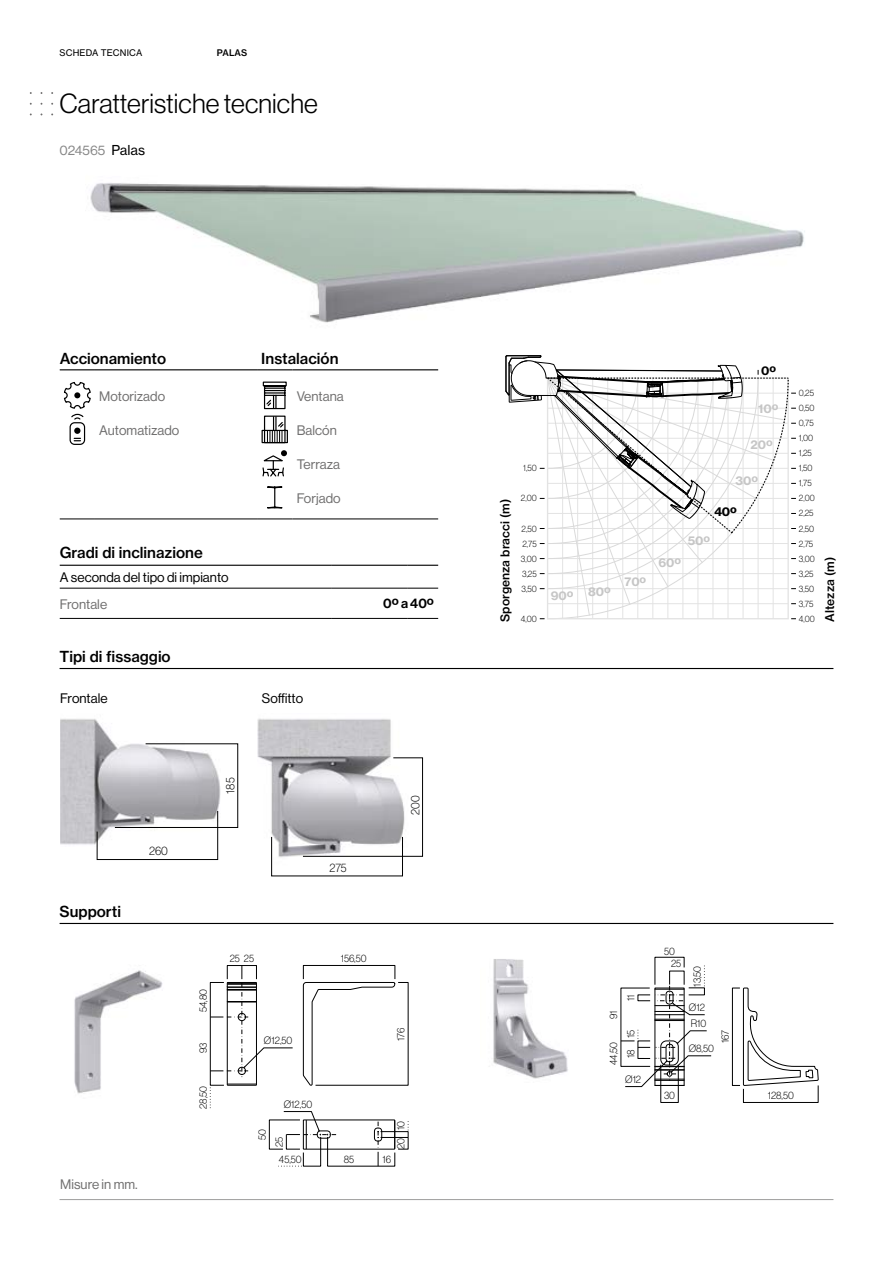
<style>
.page{position:relative;width:893px;height:1263px;background:#fff}
.page>*{position:absolute;margin:0;border:0;box-sizing:border-box;transform-origin:0 0}
.t1{font:27px "N Haas Grotesk DS Pro 45 Lt";letter-spacing:.005em;color:#000}
.t2{font:15px "N Haas Grotesk TX Pro 65 Md";color:#000}
.t3{font:13.5px "N Haas Grotesk DS Pro 55 Rg";letter-spacing:.005em;color:#706f6f}
.t4{font:13.5px "N Haas Grotesk DS Pro 55 Rg";letter-spacing:.005em;color:#000}
.t5{font:13.5px "N Haas Grotesk DS Pro 55 Rg";color:#878787}
.t6{font:13.5px "N Haas Grotesk DS Pro 65 Md";color:#000}
.t7{font:12px "N Haas Grotesk TX Pro 65 Md";color:#000}
.t8{font:12px "N Haas Grotesk TX Pro 75 Bd";color:#c6c6c6}
.t9{font:12px "N Haas Grotesk DS Pro 35 X Lt";color:#000}
.t10{font:12px "N Haas Grotesk TX Pro 75 Bd";color:#000}
.t11{font:10.5px "N Haas Grotesk DS Pro 35 X Lt";color:#000}
.t12{font:9px/15px "N Haas Grotesk DS Pro 35 X Lt";color:#000}
.t13{font:9px "N Haas Grotesk TX Pro 55 Rg";letter-spacing:.015em;color:#000}
.t14{font:9px "N Haas Grotesk TX Pro 65 Md";letter-spacing:.01em;color:#000}
.s1{font-family:"N Haas Grotesk TX Pro 55 Rg";color:#000}
</style>
<div class="page">
<hr style="left:60px;top:1199px;width:773px;height:1px;background:#9d9d9c">
<img style="left:60px;top:719px;width:54px;height:127px">
<svg style="left:97px;top:743px;width:141px;height:117px"></svg>
<img style="left:90px;top:183px;width:715px;height:140px">
<hr style="left:60px;top:588px;width:272px;height:1px;background:#000">
<hr style="left:60px;top:618px;width:272px;height:1px;background:#000">
<hr style="left:332px;top:588px;width:75px;height:1px;background:#000">
<hr style="left:407px;top:588px;width:31px;height:1px;background:#000">
<hr style="left:332px;top:618px;width:75px;height:1px;background:#000">
<hr style="left:407px;top:618px;width:31px;height:1px;background:#000">
<hr style="left:60px;top:565px;width:272px;height:1px;background:#000">
<hr style="left:332px;top:565px;width:75px;height:1px;background:#000">
<hr style="left:407px;top:565px;width:31px;height:1px;background:#000">
<hr style="left:60px;top:519px;width:35px;height:1px;background:#000">
<hr style="left:95px;top:519px;width:162px;height:1px;background:#000">
<hr style="left:257px;top:519px;width:35px;height:1px;background:#000">
<hr style="left:292px;top:519px;width:146px;height:1px;background:#000">
<hr style="left:60px;top:369px;width:35px;height:1px;background:#000">
<hr style="left:95px;top:369px;width:162px;height:1px;background:#000">
<hr style="left:257px;top:369px;width:35px;height:1px;background:#000">
<hr style="left:292px;top:369px;width:146px;height:1px;background:#000">
<svg style="left:63px;top:382px;width:28px;height:63px"></svg>
<svg style="left:261px;top:381px;width:27px;height:63px"></svg>
<svg style="left:262px;top:450px;width:25px;height:27px"></svg>
<svg style="left:267px;top:486px;width:16px;height:23px"></svg>
<hr style="left:60px;top:668px;width:773px;height:1px;background:#000">
<img style="left:258px;top:718px;width:133px;height:140px">
<svg style="left:303px;top:757px;width:120px;height:100px"></svg>
<hr style="left:60px;top:923px;width:773px;height:1px;background:#000">
<img style="left:493px;top:959px;width:75px;height:120px">
<img style="left:74px;top:970px;width:89px;height:124px">
<div style="left:732px;top:988px;width:8px;height:98px;border:1px solid #000"></div>
<div style="left:661px;top:1064px;width:17px;height:39px;border:1px solid #000"></div>
<svg style="left:743px;top:987px;width:76px;height:116px"></svg>
<svg style="left:621px;top:957px;width:90px;height:130px"></svg>
<svg style="left:210px;top:965px;width:199px;height:202px"></svg>
<svg style="left:505px;top:355px;width:291px;height:264px"></svg>
<p class="t13" style="left:60px;top:48px;width:84px">SCHEDA TECNICA</p>
<p class="t14" style="left:217px;top:48px;width:32px">PALAS</p>
<h1 class="t1" style="left:60px;top:88px;width:260px">Caratteristiche tecniche</h1>
<p class="t5" style="left:60px;top:143px;width:87px">024565 <span class="s1">Palas</span></p>
<h2 class="t2" style="left:60px;top:349px;width:108px">Accionamiento</h2>
<h2 class="t2" style="left:261px;top:349px;width:79px">Instalación</h2>
<p class="t3" style="left:99px;top:388px;width:67px">Motorizado</p>
<p class="t3" style="left:297px;top:388px;width:49px">Ventana</p>
<p class="t3" style="left:99px;top:422px;width:82px">Automatizado</p>
<p class="t3" style="left:297px;top:422px;width:42px">Balcón</p>
<p class="t3" style="left:297px;top:456px;width:45px">Terraza</p>
<p class="t3" style="left:297px;top:490px;width:46px">Forjado</p>
<h2 class="t2" style="left:60px;top:543px;width:145px">Gradi di inclinazione</h2>
<p class="t4" style="left:60px;top:569px;width:170px">A seconda del tipo di impianto</p>
<p class="t3" style="left:60px;top:596px;width:49px">Frontale</p>
<p class="t6" style="left:383px;top:596px;width:52px">0º a 40º</p>
<h2 class="t2" style="left:60px;top:647px;width:113px">Tipi di fissaggio</h2>
<p class="t4" style="left:60px;top:690px;width:49px">Frontale</p>
<p class="t4" style="left:262px;top:690px;width:43px">Soffitto</p>
<h2 class="t2" style="left:60px;top:902px;width:63px">Supporti</h2>
<p class="t9" style="left:149px;top:844px;width:20px">260</p>
<p class="t3" style="left:60px;top:1177px;width:79px">Misure in mm.</p>
<p class="t9" style="left:224px;top:793px;width:17px;rotate:-90deg">185</p>
<p class="t9" style="left:330px;top:861px;width:19px">275</p>
<p class="t9" style="left:408px;top:815px;width:21px;rotate:-90deg">200</p>
<p class="t11" style="left:197px;top:1012px;width:25px;rotate:-90deg">54,80</p>
<p class="t11" style="left:197px;top:1053px;width:12px;rotate:-90deg">93</p>
<p class="t11" style="left:197px;top:1109px;width:24px;rotate:-90deg">28,50</p>
<p class="t11" style="left:230px;top:952px;width:26px">25 25</p>
<p class="t11" style="left:341px;top:952px;width:27px">156,50</p>
<p class="t11" style="left:264px;top:1035px;width:30px">Ø12,50</p>
<p class="t11" style="left:256px;top:1140px;width:12px;rotate:-90deg">50</p>
<p class="t11" style="left:284px;top:1098px;width:30px">Ø12,50</p>
<p class="t11" style="left:273px;top:1147px;width:12px;rotate:-90deg">25</p>
<p class="t11" style="left:395px;top:1041px;width:15px;rotate:-90deg">176</p>
<p class="t11" style="left:395px;top:1149px;width:30px;rotate:-90deg">20 10</p>
<p class="t11" style="left:279px;top:1153px;width:24px">45,50</p>
<p class="t11" style="left:344px;top:1153px;width:12px">85</p>
<p class="t11" style="left:383px;top:1153px;width:10px">16</p>
<p class="t7" style="left:498px;top:622px;width:124px;rotate:-90deg">Sporgenza bracci (m)</p>
<p class="t12" style="left:523px;top:461px;width:15px">1,50</p>
<p class="t12" style="left:521px;top:491px;width:17px">2,00</p>
<p class="t12" style="left:521px;top:521px;width:17px;text-align:justify">2,50<br>2,75<br>3,00<br>3,25<br>3,50</p>
<p class="t12" style="left:521px;top:611px;width:17px">4,00</p>
<p class="t8" style="left:551px;top:588px;width:24px">90º</p>
<p class="t8" style="left:588px;top:584px;width:24px">80º</p>
<p class="t8" style="left:624px;top:574px;width:23px">70º</p>
<p class="t10" style="left:761px;top:363px;width:16px">0º</p>
<p class="t8" style="left:758px;top:401px;width:22px">10º</p>
<p class="t8" style="left:750px;top:437px;width:24px">20º</p>
<p class="t8" style="left:735px;top:473px;width:24px">30º</p>
<p class="t10" style="left:714px;top:504px;width:24px">40º</p>
<p class="t8" style="left:688px;top:533px;width:24px">50º</p>
<p class="t8" style="left:658px;top:555px;width:24px">60º</p>
<p class="t12" style="left:799px;top:385px;width:17px">0,25<br>0,50<br>0,75<br>1,00<br>1,25<br>1,50<br>1,75<br>2,00<br>2,25<br>2,50<br>2,75<br>3,00<br>3,25<br>3,50<br>3,75<br>4,00</p>
<p class="t7" style="left:822px;top:622px;width:66px;rotate:-90deg">Altezza (m)</p>
<p class="t11" style="left:608px;top:1019px;width:10px;rotate:-90deg">91</p>
<p class="t11" style="left:608px;top:1065px;width:25px;rotate:-90deg">44,50</p>
<p class="t11" style="left:625px;top:1001px;width:8px;rotate:-90deg">11</p>
<p class="t11" style="left:625px;top:1038px;width:10px;rotate:-90deg">15</p>
<p class="t11" style="left:625px;top:1058px;width:10px;rotate:-90deg">18</p>
<p class="t11" style="left:625px;top:1073px;width:17px">Ø12</p>
<p class="t11" style="left:664px;top:946px;width:12px">50</p>
<p class="t11" style="left:671px;top:958px;width:12px">25</p>
<p class="t11" style="left:691px;top:986px;width:22px;rotate:-90deg">13,50</p>
<p class="t11" style="left:689px;top:1001px;width:17px">Ø12</p>
<p class="t11" style="left:691px;top:1017px;width:17px">R10</p>
<p class="t11" style="left:689px;top:1043px;width:27px">Ø8,50</p>
<p class="t11" style="left:719px;top:1043px;width:15px;rotate:-90deg">167</p>
<p class="t11" style="left:664px;top:1089px;width:13px">30</p>
<p class="t11" style="left:768px;top:1089px;width:28px">128,50</p>
</div>
